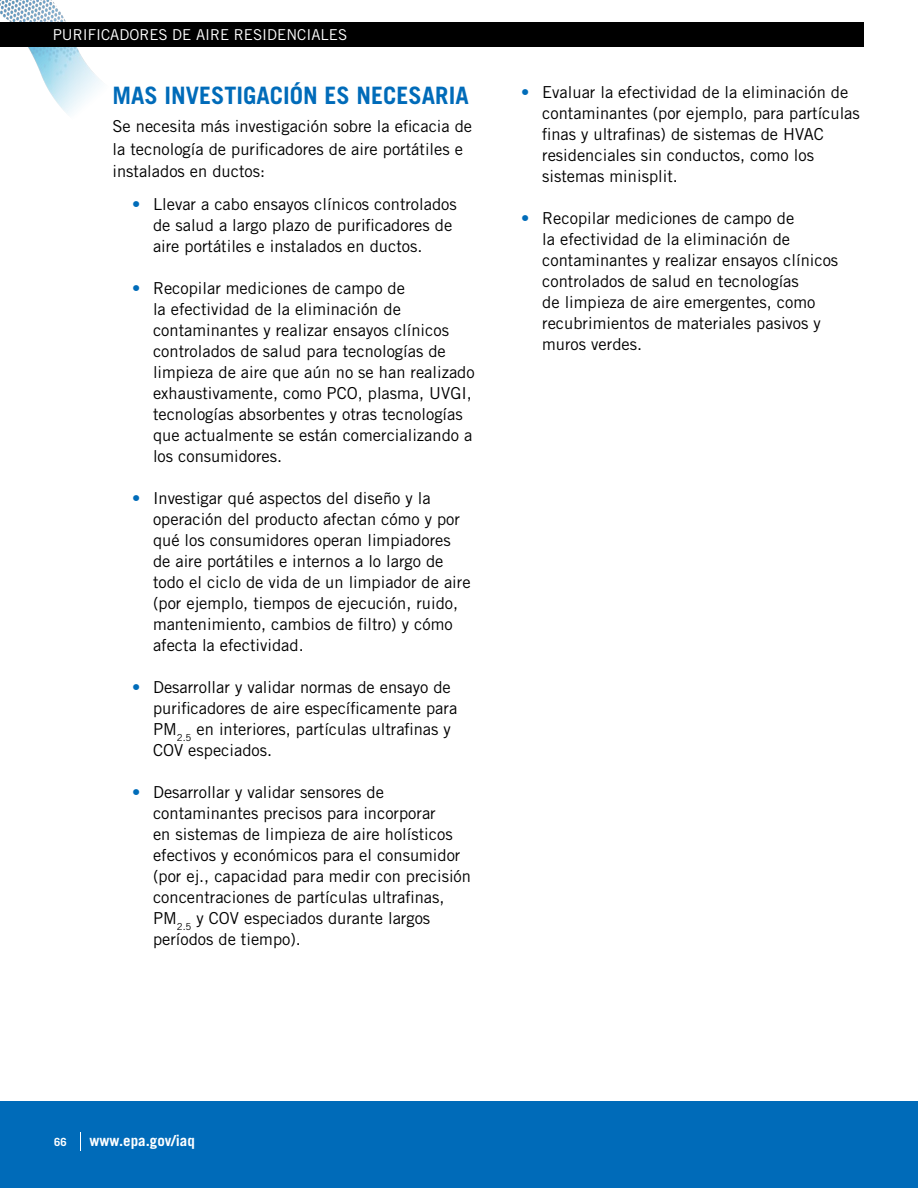
<style>
.page{position:relative;width:918px;height:1188px;background:#fff}
.page>*{position:absolute;margin:0;border:0;box-sizing:border-box;transform-origin:0 0}
.t1{font:700 24px "Trade Gothic LT Std";color:#006bb9}
.t2{font:16.5px/21px "Trade Gothic LT Std";color:#000}
.t3{font:15px "Trade Gothic LT Std";color:#fff}
.t4{font:700 15px "Trade Gothic LT Std";color:#fff}
.t5{font:700 11.25px "Trade Gothic LT Std";color:#fff}
.s1{color:#006cb9}
</style>
<div class="page">
<div style="left:0;top:1101px;width:918px;height:87px;background:#006bb9"></div>
<img style="left:0;top:0;width:133px;height:114px">
<div style="left:0;top:22px;width:864px;height:24px;background:#000"></div>
<p class="t3" style="left:53px;top:26px;width:296px">PURIFICADORES DE AIRE RESIDENCIALES</p>
<h1 class="t1" style="left:112px;top:80px;width:358px">MAS INVESTIGACIÓN ES NECESARIA</h1>
<p class="t2" style="left:112px;top:115px;width:361px;line-height:22.5px">Se necesita más investigación sobre la eficacia de la tecnología de purificadores de aire portátiles e instalados en ductos:</p>
<p class="t2" style="left:153px;top:194px;width:305px;text-indent:-21px"><span class="s1">•</span> Llevar a cabo ensayos clínicos controlados de salud a largo plazo de purificadores de aire portátiles e instalados en ductos.</p>
<p class="t2" style="left:153px;top:278px;width:323px;text-indent:-21px"><span class="s1">•</span> Recopilar mediciones de campo de<br>la efectividad de la eliminación de contaminantes y realizar ensayos clínicos controlados de salud para tecnologías de limpieza de aire que aún no se han realizado exhaustivamente, como PCO, plasma, UVGI, tecnologías absorbentes y otras tecnologías que actualmente se están comercializando a los consumidores.</p>
<p class="t2" style="left:153px;top:488px;width:319px;text-indent:-21px"><span class="s1">•</span> Investigar qué aspectos del diseño y la operación del producto afectan cómo y por qué los consumidores operan limpiadores de aire portátiles e internos a lo largo de todo el ciclo de vida de un limpiador de aire (por ejemplo, tiempos de ejecución, ruido, mantenimiento, cambios de filtro) y cómo afecta la efectividad.</p>
<p class="t2" style="left:153px;top:677px;width:306px;text-indent:-21px"><span class="s1">•</span> Desarrollar y validar normas de ensayo de purificadores de aire específicamente para PM<sub>2.5</sub> en interiores, partículas ultrafinas y COV especiados.</p>
<p class="t2" style="left:153px;top:782px;width:320px;text-indent:-21px"><span class="s1">•</span> Desarrollar y validar sensores de contaminantes precisos para incorporar<br>en sistemas de limpieza de aire holísticos efectivos y económicos para el consumidor (por ej., capacidad para medir con precisión concentraciones de partículas ultrafinas, PM<sub>2.5</sub> y COV especiados durante largos períodos de tiempo).</p>
<p class="t2" style="left:542px;top:82px;width:319px;text-indent:-21px"><span class="s1">•</span> Evaluar la efectividad de la eliminación de contaminantes (por ejemplo, para partículas finas y ultrafinas) de sistemas de HVAC residenciales sin conductos, como los sistemas minisplit.</p>
<p class="t2" style="left:542px;top:208px;width:298px;text-indent:-21px"><span class="s1">•</span> Recopilar mediciones de campo de<br>la efectividad de la eliminación de contaminantes y realizar ensayos clínicos controlados de salud en tecnologías<br>de limpieza de aire emergentes, como recubrimientos de materiales pasivos y muros verdes.</p>
<p class="t5" style="left:54px;top:1135px;width:14px">66</p>
<p class="t4" style="left:90px;top:1131px;width:107px">www.epa.gov/iaq</p>
</div>
